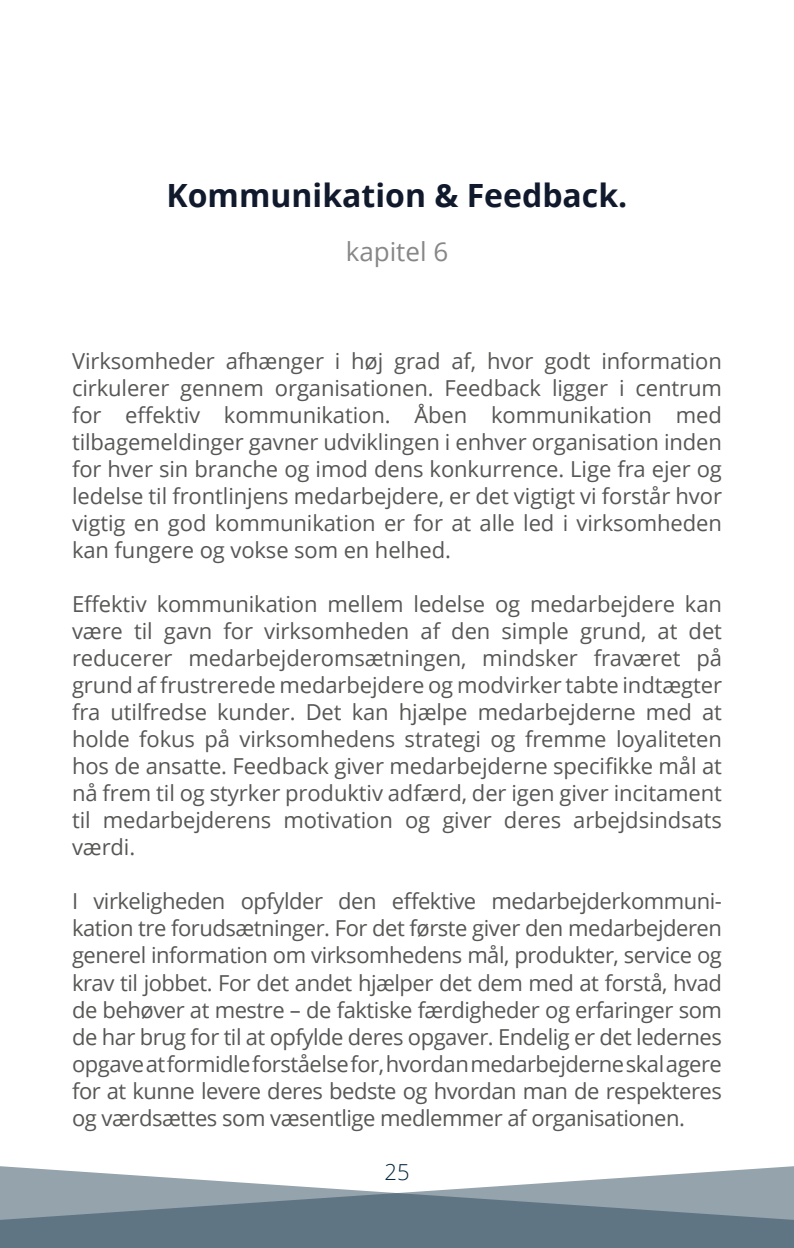
<style>
.page{position:relative;width:794px;height:1248px;background:#fff}
.page>*{position:absolute;margin:0;border:0;box-sizing:border-box;transform-origin:0 0}
.t1{font:700 32px "Open Sans";color:#111a2d}
.t2{font:26px "Open Sans";color:#878787}
.t3{font:22px/27px "Open Sans";letter-spacing:-.005em;color:#575756;text-align:justify}
.t4{font:300 22px "Open Sans";color:#04273d}
</style>
<div class="page">
<svg style="left:0;top:1166px;width:794px;height:81px"></svg>
<h1 class="t1" style="left:167px;top:173px;width:462px">Kommunikation &amp; Feedback.</h1>
<p class="t2" style="left:346px;top:234px;width:104px">kapitel 6</p>
<p class="t3" style="left:72px;top:347px;width:651px">Virksomheder afhænger i høj grad af, hvor godt information cirkulerer gennem organisationen. Feedback ligger i centrum for effektiv kommunikation. Åben kommunikation med tilbagemeldinger gavner udviklingen i enhver organisation inden for hver sin branche og imod dens konkurrence. Lige fra ejer og ledelse til frontlinjens medarbejdere, er det vigtigt vi forstår hvor vigtig en god kommunikation er for at alle led i virksomheden kan fungere og vokse som en helhed.</p>
<p class="t3" style="left:72px;top:590px;width:651px">Effektiv kommunikation mellem ledelse og medarbejdere kan være til gavn for virksomheden af den simple grund, at det reducerer medarbejderomsætningen, mindsker fraværet på grund af frustrerede medarbejdere og modvirker tabte indtægter fra utilfredse kunder. Det kan hjælpe medarbejderne med at holde fokus på virksomhedens strategi og fremme loyaliteten hos de ansatte. Feedback giver medarbejderne specifikke mål at nå frem til og styrker produktiv adfærd, der igen giver incitament til medarbejderens motivation og giver deres arbejdsindsats værdi.</p>
<p class="t3" style="left:72px;top:887px;width:651px">I virkeligheden opfylder den effektive medarbejderkommuni&shy;kation tre forudsætninger. For det første giver den medarbejderen generel information om virksomhedens mål, produkter, service og krav til jobbet. For det andet hjælper det dem med at forstå, hvad de behøver at mestre – de faktiske færdigheder og erfaringer som de har brug for til at opfylde deres opgaver. Endelig er det ledernes opgave at formidle forståelse for, hvordan medarbejderne skal agere for at kunne levere deres bedste og hvordan man de respekteres og værdsættes som væsentlige medlemmer af organisationen.</p>
<p class="t4" style="left:384px;top:1156px;width:27px">25</p>
</div>
